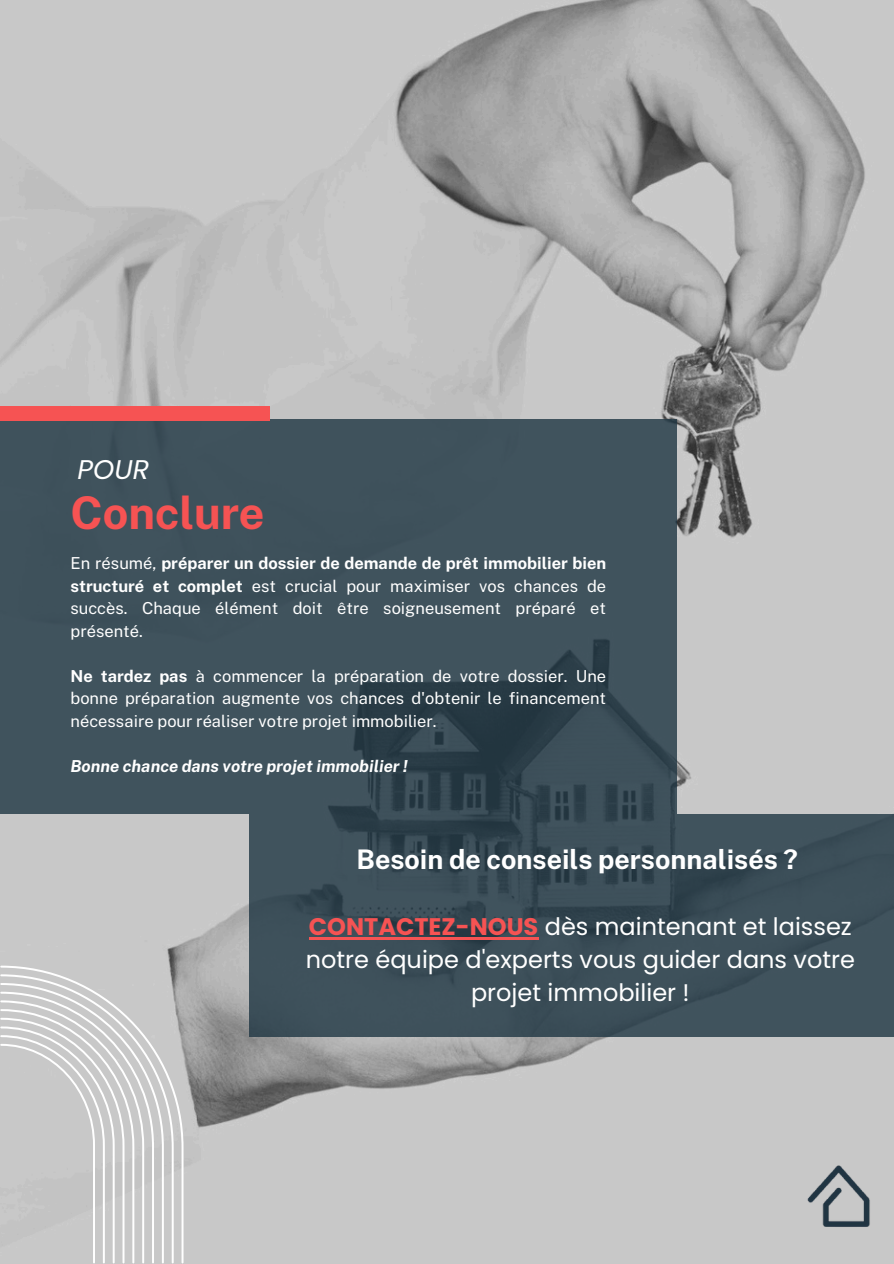
<style>
.page{position:relative;width:894px;height:1264px;background:#fff}
.page>*{position:absolute;margin:0;border:0;box-sizing:border-box;transform-origin:0 0}
.t1{font:700 45px "Public Sans";color:#f65353}
.t2{font:700 27px "Public Sans";color:#fff}
.t3{font:italic 27px "Poppins";color:#fff}
.t4{font:24px/32.7px "Poppins";color:#fff;text-align:center}
.t5{font:16.5px/22.5px "Public Sans";color:#fff;text-align:justify}
.t6{font:italic 700 16.5px "Public Sans";color:#fff}
.s1{font-weight:700}
.s2{font-weight:700;color:#f65353}
</style>
<div class="page">
<img style="left:0;top:0;width:893px;height:1263px">
<svg style="left:0;top:419px;width:676px;height:395px;background:#3d4f59"></svg>
<div style="left:0;top:405px;width:270px;height:15px;background:#f65353"></div>
<svg style="left:0;top:965px;width:183px;height:298px;background:#c6c6c6"></svg>
<svg style="left:0;top:974px;width:174px;height:289px;background:#cdcdcd"></svg>
<svg style="left:0;top:983px;width:164px;height:280px;background:#cfcfcf"></svg>
<svg style="left:0;top:991px;width:154px;height:272px;background:#cdcdcd"></svg>
<img style="left:775px;top:1127px;width:118px;height:136px">
<svg style="left:249px;top:814px;width:644px;height:223px;background:#3b4d57"></svg>
<hr style="left:309px;top:937px;width:229px;height:2px;background:#f65353">
<p class="t3" style="left:77px;top:450px;width:73px">POUR</p>
<h2 class="t1" style="left:70px;top:486px;width:195px">Conclure</h2>
<p class="t5" style="left:70px;top:552px;width:537px">En résumé, <span class="s1">préparer un dossier de demande de prêt immobilier bien structuré et complet</span> est crucial pour maximiser vos chances de succès. Chaque élément doit être soigneusement préparé et présenté.</p>
<h5 class="t5" style="left:70px;top:664px;width:537px"><span class="s1">Ne tardez pas</span> à commencer la préparation de votre dossier. Une bonne préparation augmente vos chances d'obtenir le financement nécessaire pour réaliser votre projet immobilier.</h5>
<p class="t6" style="left:70px;top:756px;width:338px">Bonne chance dans votre projet immobilier !</p>
<h3 class="t2" style="left:356px;top:843px;width:443px">Besoin de conseils personnalisés ?</h3>
<h4 class="t4" style="left:306px;top:910px;width:550px"><span class="s2">CONTACTEZ-NOUS</span> dès maintenant et laissez notre équipe d'experts vous guider dans votre projet immobilier !</h4>
</div>
